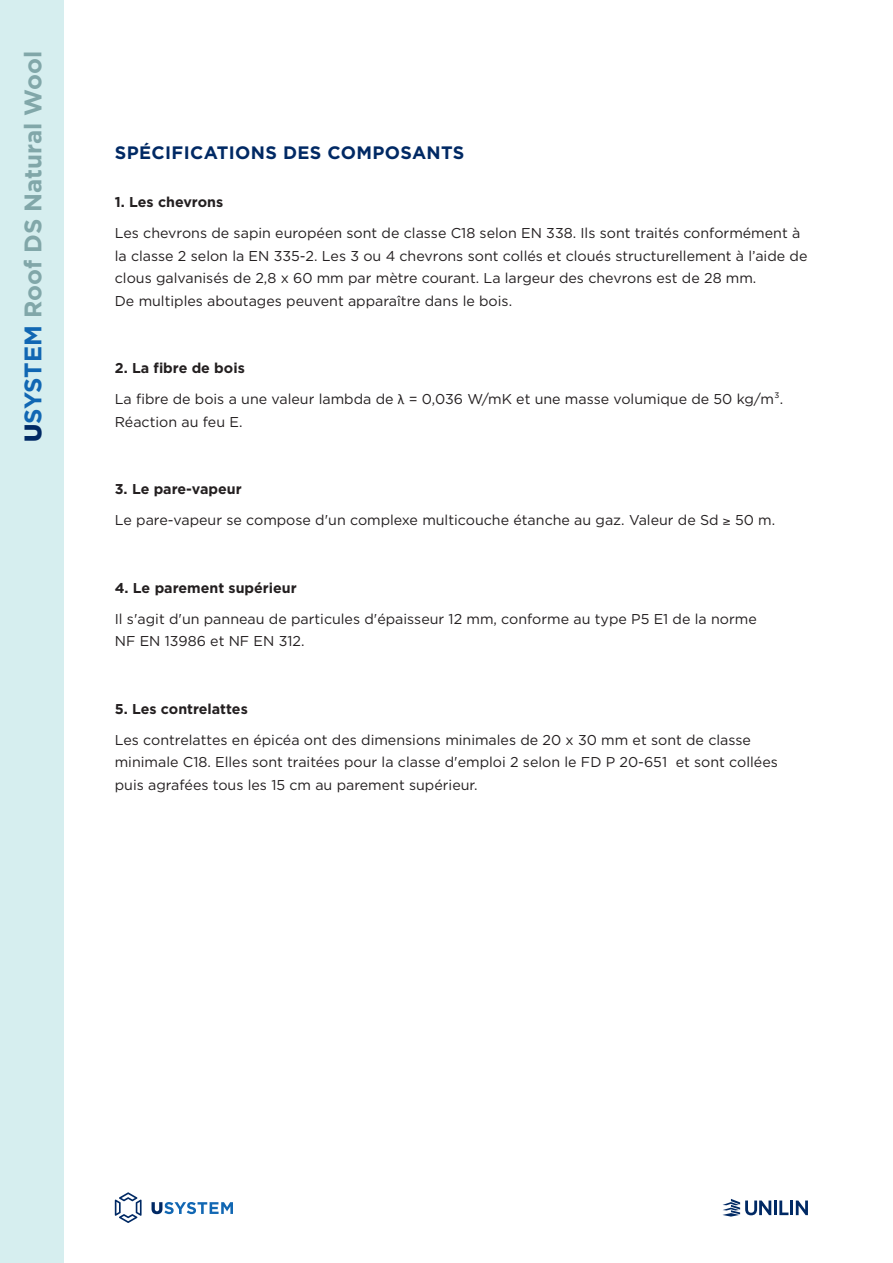
<style>
.page{position:relative;width:893px;height:1263px;background:#fff}
.page>*{position:absolute;margin:0;border:0;box-sizing:border-box;transform-origin:0 0}
.t1{font:700 24px "Gotham";color:#81a7a9}
.TITEL{font:700 18px "Gotham";letter-spacing:.02em;color:#002964}
.TITEL-2{font:14.25px/22.5px "Gotham";color:#231f20}
.TITEL-3{font:700 14.25px "Gotham";color:#231f20}
.s1{font-weight:900;color:#002964}
.s2{color:#1167b3}
.s3{font-family:"Calibri"}
</style>
<div class="page">
<div style="left:0;top:0;width:64px;height:1263px;background:#d6eeef"></div>
<svg style="left:152px;top:1202px;width:81px;height:12px"></svg>
<svg style="left:115px;top:1192px;width:27px;height:31px"></svg>
<svg style="left:722px;top:1199px;width:49px;height:17px"></svg>
<hr style="left:774px;top:1200px;width:3px;height:15px;background:#002964">
<svg style="left:779px;top:1200px;width:9px;height:15px"></svg>
<hr style="left:790px;top:1200px;width:3px;height:15px;background:#002964">
<svg style="left:796px;top:1200px;width:12px;height:15px"></svg>
<p class="t1" style="left:17px;top:442px;width:392px;rotate:-90deg"><span class="s1">U</span><span class="s2">SYSTEM</span> Roof DS Natural Wool</p>
<p class="TITEL" style="left:115px;top:141px;width:351px">SPÉCIFICATIONS DES COMPOSANTS</p>
<p class="TITEL-3" style="left:115px;top:192px;width:110px">1. Les chevrons</p>
<p class="TITEL-2" style="left:115px;top:221px;width:694px">Les chevrons de sapin européen sont de classe C18 selon EN 338. Ils sont traités conformément à la classe 2 selon la EN 335-2. Les 3 ou 4 chevrons sont collés et cloués structurellement à l’aide de clous galvanisés de 2,8 x 60 mm par mètre courant. La largeur des chevrons est de 28 mm.<br>De multiples aboutages peuvent apparaître dans le bois.</p>
<p class="TITEL-3" style="left:115px;top:358px;width:132px">2. La fibre de bois</p>
<p class="TITEL-2" style="left:115px;top:387px;width:670px">La fibre de bois a une valeur lambda de <span class="s3">λ</span> = 0,036 W/mK et une masse volumique de 50 kg/m³.<br>Réaction au feu E.</p>
<p class="TITEL-3" style="left:115px;top:479px;width:128px">3. Le pare-vapeur</p>
<p class="TITEL-2" style="left:115px;top:508px;width:662px">Le pare-vapeur se compose d'un complexe multicouche étanche au gaz. Valeur de Sd ≥ 50 m.</p>
<p class="TITEL-3" style="left:115px;top:578px;width:183px">4. Le parement supérieur</p>
<p class="TITEL-2" style="left:115px;top:607px;width:643px">Il s'agit d'un panneau de particules d'épaisseur 12 mm, conforme au type P5 E1 de la norme<br>NF EN 13986 et NF EN 312.</p>
<p class="TITEL-3" style="left:115px;top:699px;width:134px">5. Les contrelattes</p>
<p class="TITEL-2" style="left:115px;top:728px;width:664px">Les contrelattes en épicéa ont des dimensions minimales de 20 x 30 mm et sont de classe minimale C18. Elles sont traitées pour la classe d'emploi 2 selon le FD P 20-651 et sont collées puis agrafées tous les 15 cm au parement supérieur.</p>
</div>
